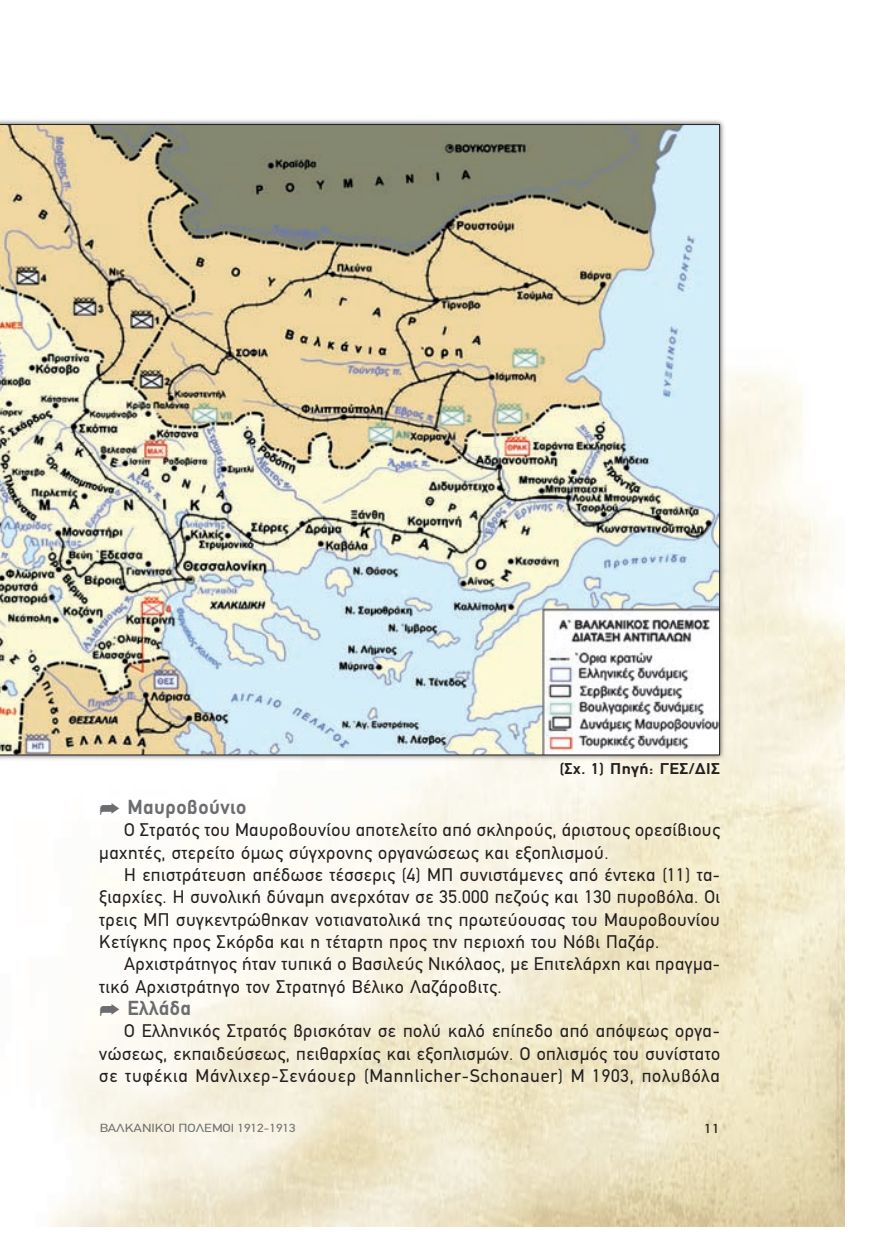
<style>
.page{position:relative;width:869px;height:1241px;background:#fff}
.page>*{position:absolute;margin:0;border:0;box-sizing:border-box;transform-origin:0 0}
.t1{font:700 20.47px "PF Din Text";letter-spacing:.025em;color:#6c6d70}
.t2{font:18.38px/22.4px "PF Din Text";letter-spacing:.025em;color:#231f20;text-align:justify}
.t3{font:700 15.75px "PF Din Text";letter-spacing:.025em;color:#231f20}
.t4{font:13.12px "PF Din Text";color:#231f20;scale:1.33 1}
.t5{font:11.9px "PF Din Text";color:#76787b;scale:1.2 1}
</style>
<div class="page">
<div style="left:0;top:117px;width:726px;height:644px;background:#231f20;opacity:.75"></div>
<img style="left:0;top:124px;width:719px;height:631px">
<p class="t3" style="left:559px;top:758px;width:162px">(Σχ. 1) Πηγή: ΓΕΣ/ΔΙΣ</p>
<p class="t1" style="left:127px;top:795px;width:120px">Μαυροβούνιο</p>
<p class="t2" style="left:124px;top:818px;width:597px">Ο Στρατός του Μαυροβουνίου αποτελείτο από σκληρούς, άριστους ορεσίβιους</p>
<p class="t2" style="left:99px;top:841px;width:510px">μαχητές, στερείτο όμως σύγχρονης οργανώσεως και εξοπλισμού.</p>
<p class="t2" style="left:124px;top:863px;width:597px">Η επιστράτευση απέδωσε τέσσερις (4) ΜΠ συνιστάμενες από έντεκα (11) τα-</p>
<p class="t2" style="left:99px;top:885px;width:622px">ξιαρχίες. Η συνολική δύναμη ανερχόταν σε 35.000 πεζούς και 130 πυροβόλα. Οι</p>
<p class="t2" style="left:99px;top:908px;width:622px">τρεις ΜΠ συγκεντρώθηκαν νοτιανατολικά της πρωτεύουσας του Μαυροβουνίου</p>
<p class="t2" style="left:99px;top:930px;width:561px">Κετίγκης προς Σκόρδα και η τέταρτη προς την περιοχή του Νόβι Παζάρ.</p>
<p class="t2" style="left:124px;top:952px;width:597px">Αρχιστράτηγος ήταν τυπικά ο Βασιλεύς Νικόλαος, με Επιτελάρχη και πραγμα-</p>
<p class="t2" style="left:99px;top:975px;width:403px">τικό Αρχιστράτηγο τον Στρατηγό Βέλικο Λαζάροβιτς.</p>
<p class="t1" style="left:127px;top:995px;width:65px">Ελλάδα</p>
<p class="t2" style="left:99px;top:1019px;width:622px;text-indent:25px">Ο Ελληνικός Στρατός βρισκόταν σε πολύ καλό επίπεδο από απόψεως οργα&shy;νώσεως, εκπαιδεύσεως, πειθαρχίας και εξοπλισμών. Ο οπλισμός του συνίστατο σε τυφέκια Μάνλιχερ-Σενάουερ (Mannlicher-Schonauer) Μ 1903, πολυβόλα</p>
<p class="t5" style="left:99px;top:1120px;width:165px">ΒΑΛΚΑΝΙΚΟΙ ΠΟΛΕΜΟΙ 1912-1913</p>
<p class="t4" style="left:703px;top:1120px;width:14px">11</p>
</div>
